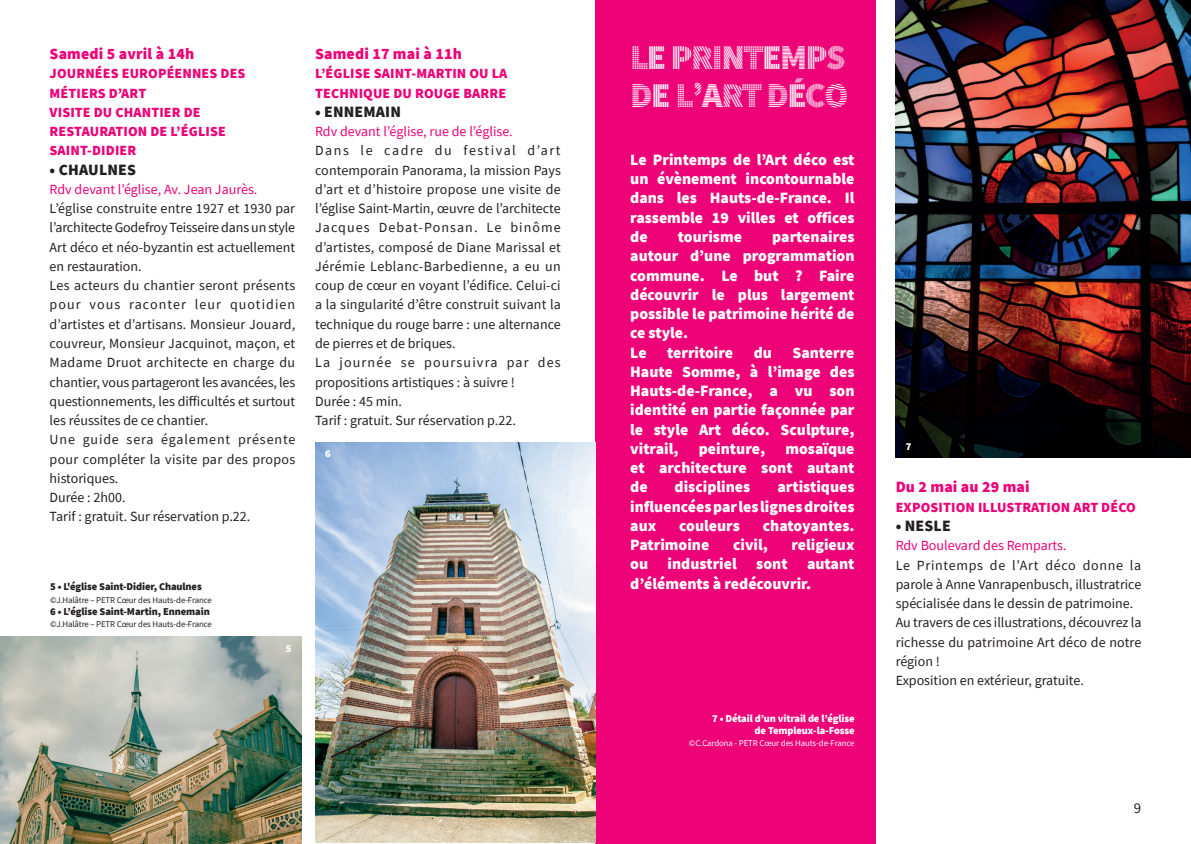
<style>
.page{position:relative;width:1191px;height:844px;background:#fff}
.page>*{position:absolute;margin:0;border:0;box-sizing:border-box;transform-origin:0 0}
.t1{font:900 35px/38.5px "Source Sans Pro DISPLAYV2";letter-spacing:-.04em;color:#fff}
.t2{font:900 15.75px/19.2px "Source Sans Pro";color:#fff;text-align:justify}
.t3{font:900 15.75px "Source Sans Pro";letter-spacing:.01em;color:#ed0277}
.t4{font:900 15.75px "Source Sans Pro";letter-spacing:.01em;color:#231f20}
.t5{font:14.88px "Source Sans Pro";color:#231f20}
.t6{font:14px/19.2px "Source Sans Pro";color:#231f20}
.t7{font:900 14px/19.2px "Source Sans Pro";letter-spacing:.01em;color:#ed0277}
.t8{font:14px "Source Sans Pro";color:#ed0277}
.t9{font:900 10.5px "Source Sans Pro";letter-spacing:-.01em;color:#231f20}
.t10{font:900 10.5px/12.2px "Source Sans Pro";letter-spacing:-.01em;color:#fff;text-align:right}
.t11{font:8.75px "Source Sans Pro";letter-spacing:-.01em;color:#231f20}
.t12{font:8.75px "Source Sans Pro";letter-spacing:-.01em;color:#fff}
</style>
<div class="page">
<div style="left:595px;top:0;width:281px;height:843px;background:#ed0277"></div>
<img style="left:0;top:636px;width:302px;height:207px">
<img style="left:315px;top:442px;width:280px;height:400px">
<img style="left:895px;top:0;width:296px;height:457px">
<p class="t3" style="left:50px;top:43px;width:146px">Samedi 5 avril à 14h</p>
<p class="t7" style="left:50px;top:64px;width:197px">JOURNÉES EUROPÉENNES DES<br>MÉTIERS D’ART<br>VISITE DU CHANTIER DE<br>RESTAURATION DE L’ÉGLISE<br>SAINT-DIDIER</p>
<p class="t4" style="left:50px;top:158px;width:88px">• CHAULNES</p>
<p class="t8" style="left:50px;top:180px;width:209px">Rdv devant l’église, Av. Jean Jaurès.</p>
<p class="t6" style="left:50px;top:199px;width:247px">L’église construite entre 1927 et 1930 par l’architecte Godefroy Teisseire dans un style Art déco et néo-byzantin est actuellement en restauration.<br>Les acteurs du chantier seront présents pour vous raconter leur quotidien d’artistes et d’artisans. Monsieur Jouard, couvreur, Monsieur Jacquinot, maçon, et Madame Druot architecte en charge du chantier, vous partageront les avancées, les questionnements, les difficultés et surtout les réussites de ce chantier.<br>Une guide sera également présente pour compléter la visite par des propos historiques.<br>Durée : 2h00.<br>Tarif : gratuit. Sur réservation p.22.</p>
<p class="t3" style="left:315px;top:43px;width:148px">Samedi 17 mai à 11h</p>
<p class="t7" style="left:315px;top:64px;width:194px">L’ÉGLISE SAINT-MARTIN OU LA<br>TECHNIQUE DU ROUGE BARRE</p>
<p class="t4" style="left:315px;top:101px;width:87px">• ENNEMAIN</p>
<p class="t8" style="left:315px;top:122px;width:199px">Rdv devant l’église, rue de l’église.</p>
<p class="t6" style="left:315px;top:141px;width:247px">Dans le cadre du festival d’art contemporain Panorama, la mission Pays d’art et d’histoire propose une visite de l’église Saint-Martin, œuvre de l’architecte Jacques Debat-Ponsan. Le binôme d’artistes, composé de Diane Marissal et Jérémie Leblanc-Barbedienne, a eu un coup de cœur en voyant l’édifice. Celui-ci a la singularité d’être construit suivant la technique du rouge barre : une alternance de pierres et de briques.<br>La journée se poursuivra par des propositions artistiques : à suivre !<br>Durée : 45 min.<br>Tarif : gratuit. Sur réservation p.22.</p>
<p class="t10" style="left:325px;top:447px;width:7px">6</p>
<p class="t9" style="left:50px;top:579px;width:153px">5 • L'église Saint-Didier, Chaulnes</p>
<p class="t11" style="left:50px;top:594px;width:163px">©J.Halâtre – PETR Cœur des Hauts-de-France</p>
<p class="t9" style="left:50px;top:604px;width:161px">6 • L’église Saint-Martin, Ennemain</p>
<p class="t11" style="left:50px;top:618px;width:163px">©J.Halâtre – PETR Cœur des Hauts-de-France</p>
<p class="t10" style="left:286px;top:642px;width:7px">5</p>
<h1 class="t1" style="left:630px;top:39px;width:219px">LE PRINTEMPS<br>DE L'ART DÉCO</h1>
<p class="t2" style="left:630px;top:150px;width:226px">Le Printemps de l’Art déco est un évènement incontournable dans les Hauts-de-France. Il rassemble 19 villes et offices de</p>
<p class="t2" style="left:630px;top:227px;width:226px;text-align:left;text-indent:142px">partenaires autour d’une programmation commune. Le but ? Faire découvrir le plus largement possible le patrimoine hérité de ce style.<br>Le</p>
<p class="t2" style="left:678px;top:227px;width:66px">tourisme</p>
<p class="t2" style="left:667px;top:342px;width:68px">territoire</p>
<p class="t2" style="left:753px;top:342px;width:20px">du</p>
<p class="t2" style="left:630px;top:342px;width:226px;text-indent:162px">Santerre Haute Somme, à l’image des Hauts-de-France, a vu son identité en partie façonnée par le style Art déco. Sculpture, vitrail,</p>
<p class="t2" style="left:699px;top:438px;width:68px">peinture,</p>
<p class="t2" style="left:630px;top:438px;width:226px;text-indent:155px">mosaïque et architecture sont autant de</p>
<p class="t2" style="left:630px;top:477px;width:226px;text-indent:147px">artistiques influencées par les lignes droites aux</p>
<p class="t2" style="left:674px;top:477px;width:77px">disciplines</p>
<p class="t2" style="left:679px;top:515px;width:62px">couleurs</p>
<p class="t2" style="left:763px;top:515px;width:93px">chatoyantes.</p>
<p class="t2" style="left:630px;top:535px;width:81px">Patrimoine</p>
<p class="t2" style="left:733px;top:535px;width:36px">civil,</p>
<p class="t2" style="left:630px;top:535px;width:226px;text-indent:161px">religieux ou industriel sont autant d’éléments à redécouvrir.</p>
<p class="t10" style="left:712px;top:712px;width:144px">7 • Détail d’un vitrail de l’église de Templeux-la-Fosse</p>
<p class="t12" style="left:689px;top:737px;width:167px">©C.Cardona - PETR Cœur des Hauts-de-France</p>
<p class="t10" style="left:905px;top:440px;width:7px">7</p>
<p class="t3" style="left:895px;top:476px;width:136px">Du 2 mai au 29 mai</p>
<p class="t7" style="left:895px;top:497px;width:242px">EXPOSITION ILLUSTRATION ART DÉCO</p>
<p class="t4" style="left:895px;top:514px;width:57px">• NESLE</p>
<p class="t8" style="left:895px;top:536px;width:172px">Rdv Boulevard des Remparts.</p>
<p class="t6" style="left:895px;top:555px;width:247px">Le Printemps de l’Art déco donne la parole à Anne Vanrapenbusch, illustratrice spécialisée dans le dessin de patrimoine.<br>Au travers de ces illustrations, découvrez la richesse du patrimoine Art déco de notre région !<br>Exposition en extérieur, gratuite.</p>
<p class="t5" style="left:1134px;top:797px;width:9px">9</p>
</div>
